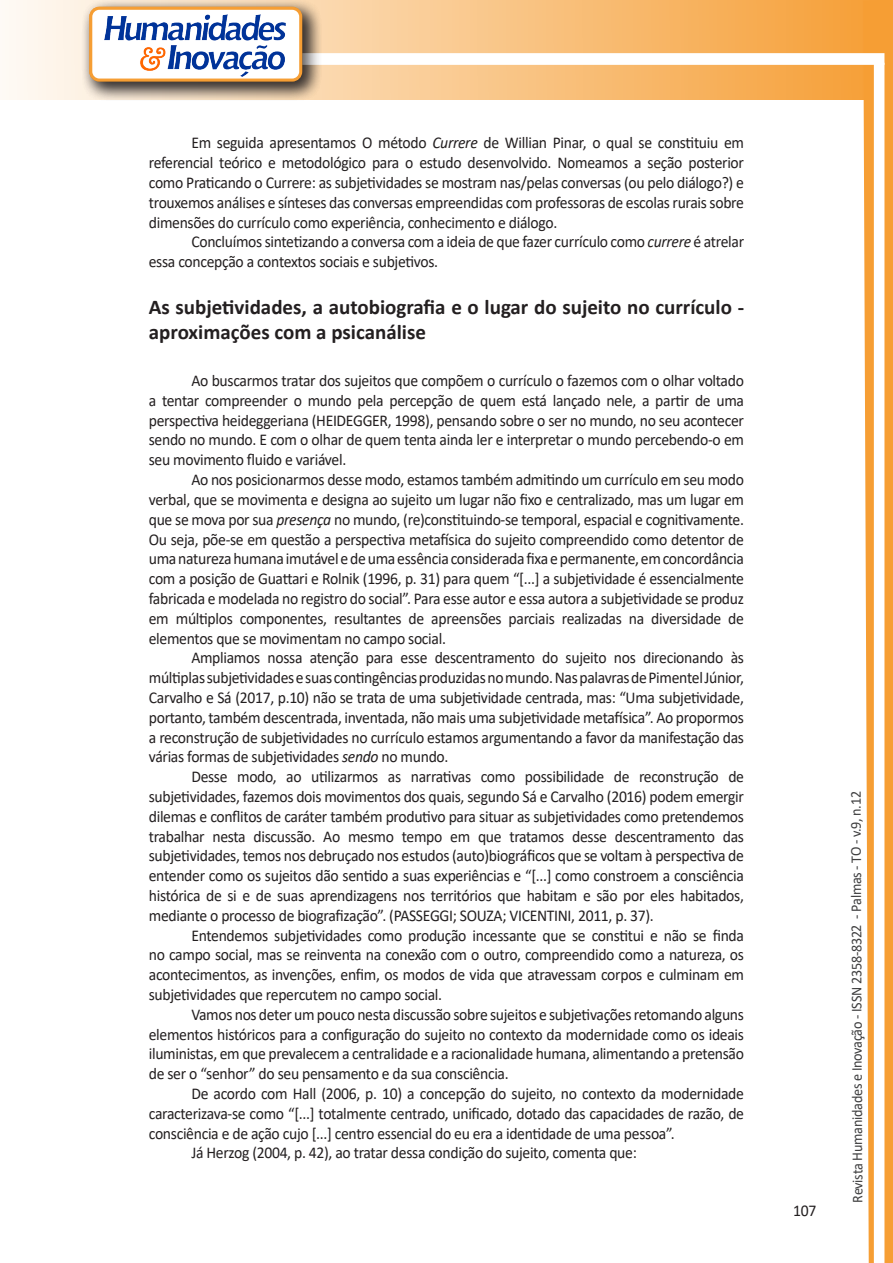
<style>
.page{position:relative;width:893px;height:1263px;background:#fff}
.page>*{position:absolute;margin:0;border:0;box-sizing:border-box;transform-origin:0 0}
.Titulo_2{font:700 21px/25.2px "Calibri";color:#231f20}
.texto{font:16.5px/19.8px "Calibri";letter-spacing:-.02em;color:#231f20;text-align:justify;scale:.95 1}
.t1{font:15px "Calibri";letter-spacing:-.025em;color:#3e3e3f;scale:.95 1}
.s1{font-style:italic}
</style>
<div class="page">
<svg style="left:5px;top:0;width:858px;height:100px;background:#f9c484"></svg>
<div style="left:302px;top:53px;width:582px;height:12px;background:#fff;border:2px solid #fff"></div>
<svg style="left:863px;top:0;width:30px;height:1263px"></svg>
<div style="left:81px;top:0;width:241px;height:102px;background:#231f20;opacity:.75"></div>
<div style="left:91px;top:8px;width:210px;height:72px;background:#fff;border-radius:9px"></div>
<img style="left:104px;top:14px;width:181px;height:62px">
<div style="left:89px;top:7px;width:213px;height:75px;border:3px solid #f69e34;border-radius:9px"></div>
<p class="texto" style="left:149px;top:133px;width:628px;text-indent:43px">Em seguida apresentamos O método <span class="s1">Currere</span> de Willian Pinar, o qual se constituiu em referencial teórico e metodológico para o estudo desenvolvido. Nomeamos a seção posterior como Praticando o Currere: as subjetividades se mostram nas/pelas conversas (ou pelo diálogo?) e trouxemos análises e sínteses das conversas empreendidas com professoras de escolas rurais sobre dimensões do currículo como experiência, conhecimento e diálogo.</p>
<p class="texto" style="left:149px;top:232px;width:628px;text-indent:43px">Concluímos sintetizando a conversa com a ideia de que fazer currículo como <span class="s1">currere</span> é atrelar essa concepção a contextos sociais e subjetivos.</p>
<p class="Titulo_2" style="left:149px;top:294px;width:597px">As subjetividades, a autobiografia e o lugar do sujeito no currículo - aproximações com a psicanálise</p>
<p class="texto" style="left:149px;top:370px;width:628px;text-indent:43px">Ao buscarmos tratar dos sujeitos que compõem o currículo o fazemos com o olhar voltado a tentar compreender o mundo pela percepção de quem está lançado nele, a partir de uma perspectiva heideggeriana (HEIDEGGER, 1998), pensando sobre o ser no mundo, no seu acontecer sendo no mundo. E com o olhar de quem tenta ainda ler e interpretar o mundo percebendo-o em seu movimento fluido e variável.</p>
<p class="texto" style="left:149px;top:469px;width:628px;text-indent:43px">Ao nos posicionarmos desse modo, estamos também admitindo um currículo em seu modo verbal, que se movimenta e designa ao sujeito um lugar não fixo e centralizado, mas um lugar em que se mova por sua <span class="s1">presença</span> no mundo, (re)constituindo-se temporal, espacial e cognitivamente.<br>Ou seja, põe-se em questão a perspectiva metafísica do sujeito compreendido como detentor de uma natureza humana imutável e de uma essência considerada fixa e permanente, em concordância com a posição de Guattari e Rolnik (1996, p. 31) para quem “[...] a subjetividade é essencialmente fabricada e modelada no registro do social”. Para esse autor e essa autora a subjetividade se produz em múltiplos componentes, resultantes de apreensões parciais realizadas na diversidade de elementos que se movimentam no campo social.</p>
<p class="texto" style="left:149px;top:647px;width:628px;text-indent:43px">Ampliamos nossa atenção para esse descentramento do sujeito nos direcionando às múltiplas subjetividades e suas contingências produzidas no mundo. Nas palavras de Pimentel Júnior, Carvalho e Sá (2017, p.10) não se trata de uma subjetividade centrada, mas: “Uma subjetividade, portanto, também descentrada, inventada, não mais uma subjetividade metafísica”. Ao propormos a reconstrução de subjetividades no currículo estamos argumentando a favor da manifestação das várias formas de subjetividades <span class="s1">sendo</span> no mundo.</p>
<p class="texto" style="left:149px;top:766px;width:628px;text-indent:43px">Desse modo, ao utilizarmos as narrativas como possibilidade de reconstrução de subjetividades, fazemos dois movimentos dos quais, segundo Sá e Carvalho (2016) podem emergir dilemas e conflitos de caráter também produtivo para situar as subjetividades como pretendemos trabalhar nesta discussão. Ao mesmo tempo em que tratamos desse descentramento das subjetividades, temos nos debruçado nos estudos (auto)biográficos que se voltam à perspectiva de entender como os sujeitos dão sentido a suas experiências e “[...] como constroem a consciência histórica de si e de suas aprendizagens nos territórios que habitam e são por eles habitados, mediante o processo de biografização”. (PASSEGGI; SOUZA; VICENTINI, 2011, p. 37).</p>
<p class="texto" style="left:149px;top:925px;width:628px;text-indent:43px">Entendemos subjetividades como produção incessante que se constitui e não se finda no campo social, mas se reinventa na conexão com o outro, compreendido como a natureza, os acontecimentos, as invenções, enfim, os modos de vida que atravessam corpos e culminam em subjetividades que repercutem no campo social.</p>
<p class="texto" style="left:149px;top:1004px;width:628px;text-indent:43px">Vamos nos deter um pouco nesta discussão sobre sujeitos e subjetivações retomando alguns elementos históricos para a configuração do sujeito no contexto da modernidade como os ideais iluministas, em que prevalecem a centralidade e a racionalidade humana, alimentando a pretensão de ser o “senhor” do seu pensamento e da sua consciência.</p>
<p class="texto" style="left:149px;top:1083px;width:628px;text-indent:43px">De acordo com Hall (2006, p. 10) a concepção do sujeito, no contexto da modernidade caracterizava-se como “[...] totalmente centrado, unificado, dotado das capacidades de razão, de consciência e de ação cujo [...] centro essencial do eu era a identidade de uma pessoa”.</p>
<p class="texto" style="left:191px;top:1142px;width:470px">Já Herzog (2004, p. 42), ao tratar dessa condição do sujeito, comenta que:</p>
<p class="texto" style="left:793px;top:1200px;width:26px">107</p>
<p class="t1" style="left:846px;top:1203px;width:435px;rotate:-90deg">Revista Humanidades e Inovação - ISSN 2358-8322 - Palmas - TO - v.9, n.12</p>
</div>
